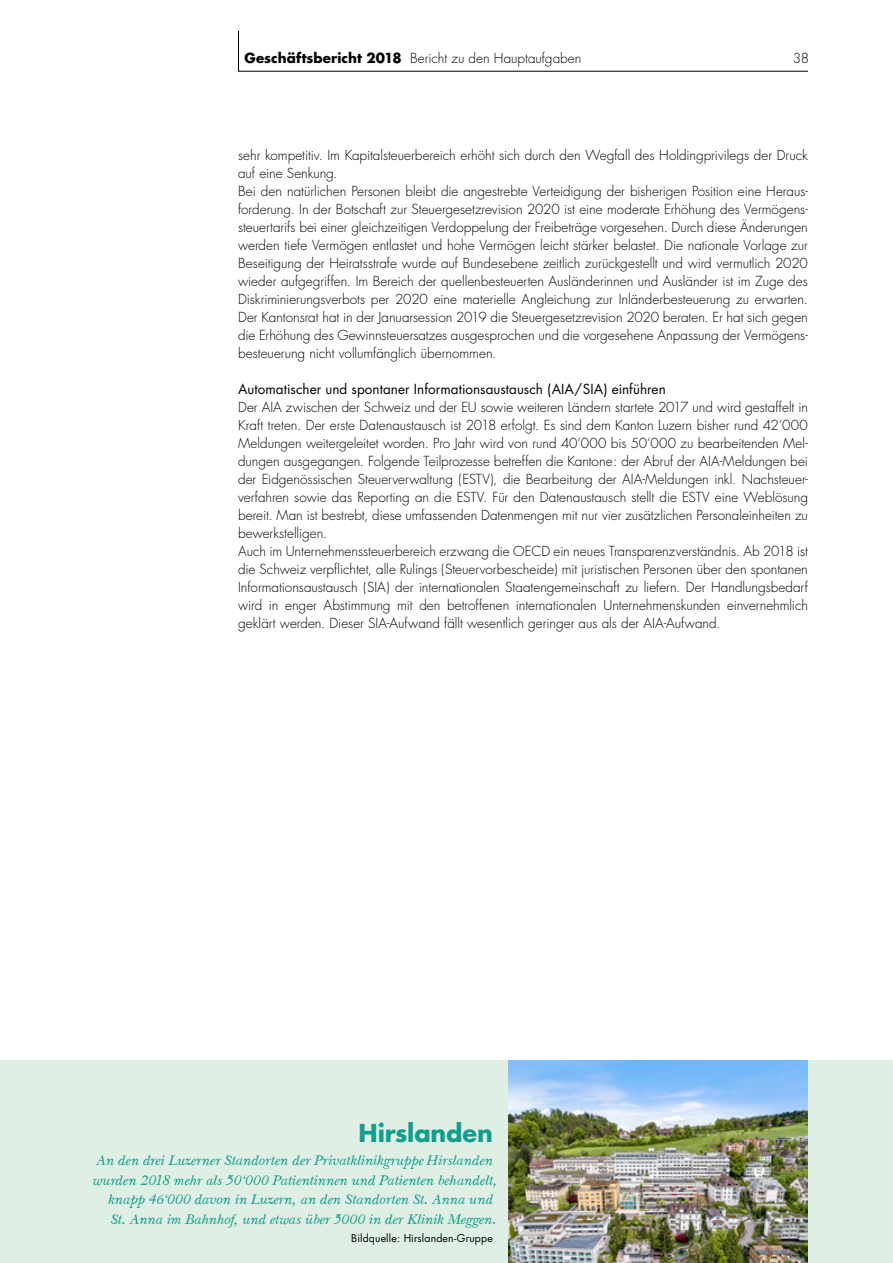
<style>
.page{position:relative;width:893px;height:1263px;background:#fff}
.page>*{position:absolute;margin:0;border:0;box-sizing:border-box;transform-origin:0 0}
.t1{font:700 24px "Futura Luzern";letter-spacing:-.01em;color:#0f9f8e}
.t2{font:italic 15px/19.5px "New Baskerville";letter-spacing:.005em;color:#0f9f8e;text-align:right}
.t3{font:300 13.5px/18px "Futura Luzern";color:#000}
.t4{font:13.5px "Futura Luzern";letter-spacing:.005em;color:#000}
.t5{font:10.5px "Futura Luzern";letter-spacing:.015em;color:#000}
.s1{font-weight:700}
</style>
<div class="page">
<div style="left:0;top:1060px;width:893px;height:203px;background:#e0efe3"></div>
<img style="left:509px;top:1060px;width:299px;height:203px">
<svg style="left:238px;top:30px;width:570px;height:42px"></svg>
<p class="t3" style="left:244px;top:50px;width:338px"><span class="s1">Geschäftsbericht 2018</span> Bericht zu den Hauptaufgaben</p>
<p class="t3" style="left:793px;top:50px;width:18px">38</p>
<p class="t3" style="left:238px;top:147px;width:571px">sehr kompetitiv. Im Kapitalsteuerbereich erhöht sich durch den Wegfall des Holdingprivilegs der Druck auf eine Senkung.<br>Bei den natürlichen Personen bleibt die angestrebte Verteidigung der bisherigen Position eine Heraus&shy;forderung. In der Botschaft zur Steuergesetzrevision 2020 ist eine moderate Erhöhung des Vermögens&shy;steuertarifs bei einer gleichzeitigen Verdoppelung der Freibeträge vorgesehen. Durch diese Änderungen werden tiefe Vermögen entlastet und hohe Vermögen leicht stärker belastet. Die nationale Vorlage zur Beseitigung der Heiratsstrafe wurde auf Bundesebene zeitlich zurückgestellt und wird vermutlich 2020 wieder aufgegriffen. Im Bereich der quellenbesteuerten Ausländerinnen und Ausländer ist im Zuge des Diskriminierungsverbots per 2020 eine materielle Angleichung zur Inländerbesteuerung zu erwarten.<br>Der Kantonsrat hat in der Januarsession 2019 die Steuergesetzrevision 2020 beraten. Er hat sich gegen die Erhöhung des Gewinnsteuersatzes ausgesprochen und die vorgesehene Anpassung der Vermögens&shy;besteuerung nicht vollumfänglich übernommen.</p>
<p class="t4" style="left:238px;top:381px;width:429px">Automatischer und spontaner Informationsaustausch (AIA/SIA) einführen</p>
<p class="t3" style="left:238px;top:399px;width:571px">Der AIA zwischen der Schweiz und der EU sowie weiteren Ländern startete 2017 und wird gestaffelt in Kraft treten. Der erste Datenaustausch ist 2018 erfolgt. Es sind dem Kanton Luzern bisher rund 42‘000<br>Meldungen weitergeleitet worden. Pro Jahr wird von rund 40‘000 bis 50‘000 zu bearbeitenden Mel&shy;dungen ausgegangen. Folgende Teilprozesse betreffen die Kantone: der Abruf der AIA-Meldungen bei der Eidgenössischen Steuerverwaltung (ESTV), die Bearbeitung der AIA-Meldungen inkl. Nachsteuer&shy;verfahren sowie das Reporting an die ESTV. Für den Datenaustausch stellt die ESTV eine Weblösung bereit. Man ist bestrebt, diese umfassenden Datenmengen mit nur vier zusätzlichen Personaleinheiten zu bewerkstelligen.<br>Auch im Unternehmenssteuerbereich erzwang die OECD ein neues Transparenzverständnis. Ab 2018 ist die Schweiz verpflichtet, alle Rulings (Steuervorbescheide) mit juristischen Personen über den spontanen Informationsaustausch (SIA) der internationalen Staatengemeinschaft zu liefern. Der Handlungsbedarf wird in enger Abstimmung mit den betroffenen internationalen Unternehmenskunden einvernehmlich geklärt werden. Dieser SIA-Aufwand fällt wesentlich geringer aus als der AIA-Aufwand.</p>
<h1 class="t1" style="left:358px;top:1117px;width:136px">Hirslanden</h1>
<p class="t2" style="left:92px;top:1151px;width:406px">An den drei Luzerner Standorten der Privatklinikgruppe Hirslanden wurden 2018 mehr als 50‘000 Patientinnen und Patienten behandelt, knapp 46‘000 davon in Luzern, an den Standorten St. Anna und<br>St. Anna im Bahnhof, und etwas über 5000 in der Klinik Meggen.</p>
<p class="t5" style="left:351px;top:1231px;width:143px">Bildquelle: Hirslanden-Gruppe</p>
</div>
